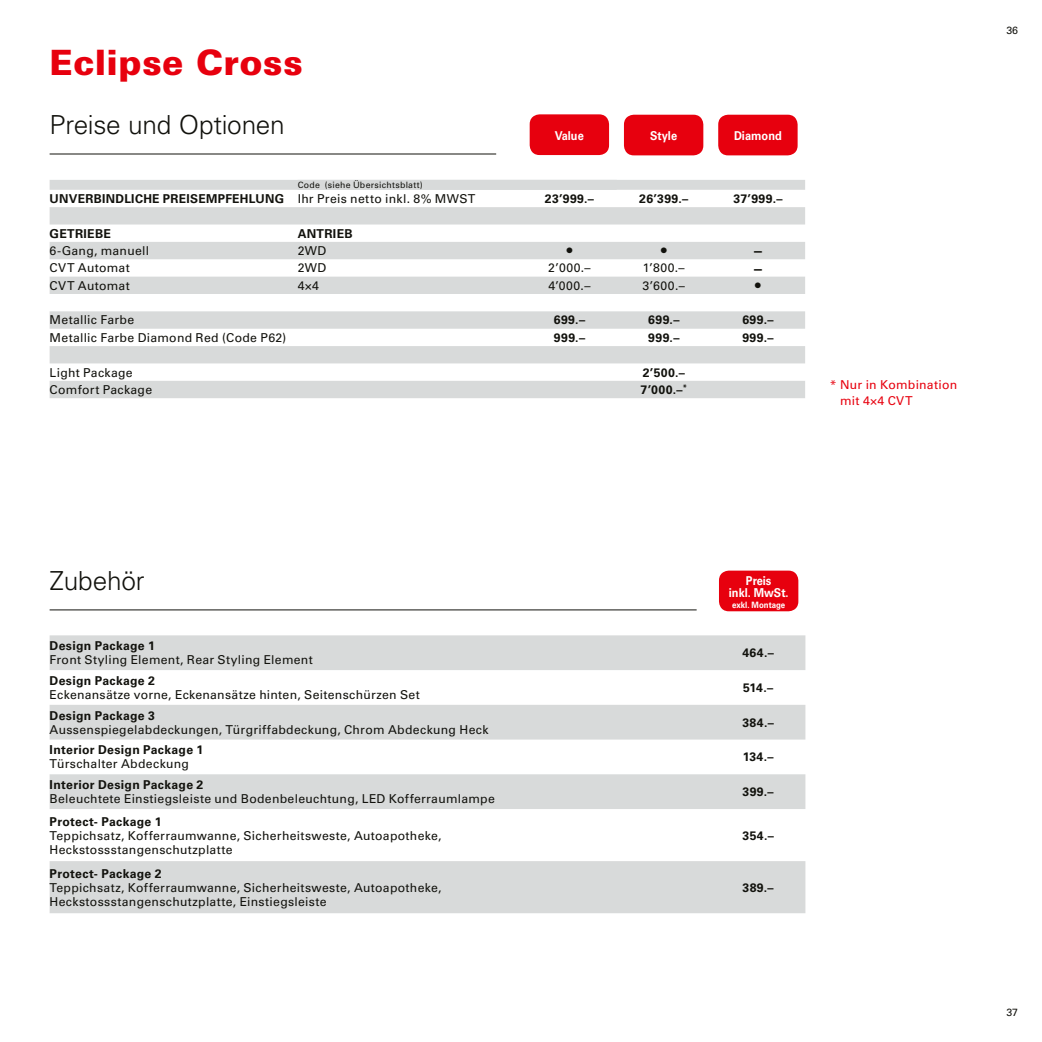
<style>
.page{position:relative;width:1042px;height:1042px;background:#fff}
.page>*{position:absolute;margin:0;border:0;box-sizing:border-box;transform-origin:0 0}
.t1{font:900 35px "Univers LT Std";letter-spacing:.01em;color:#e7000e}
.t2{font:300 26.25px "Univers LT Std";letter-spacing:-.01em;color:#12120d}
.t3{font:700 15.75px "Univers LT Std";color:#12120d}
.t4{font:12.25px/14px "Univers LT Std";letter-spacing:.025em;color:#12120d}
.t5{font:700 12.25px "Univers LT Std";letter-spacing:.025em;color:#12120d}
.t6{font:700 12.25px/12.2px "Univers LT Std";color:#fff;text-align:center;scale:.9 1}
.t7{font:12.25px/15.8px "Univers LT Std";letter-spacing:.02em;color:#e7000e}
.t8{font:10.5px "Univers LT Std";color:#12120d}
.t9{font:8.75px "Univers LT Std";letter-spacing:.03em;color:#12120d}
.t10{font:700 8.75px "Univers LT Std";color:#fff;scale:.9 1}
.s1{font-weight:400}
</style>
<div class="page">
<hr style="left:50px;top:154px;width:446px;height:1px;background:#12120d">
<div style="left:530px;top:114px;width:79px;height:41px;background:#e7000e;border-radius:10px"></div>
<div style="left:624px;top:115px;width:79px;height:40px;background:#e7000e;border-radius:10px"></div>
<div style="left:718px;top:115px;width:79px;height:40px;background:#e7000e;border-radius:10px"></div>
<svg style="left:50px;top:180px;width:755px;height:218px"></svg>
<div style="left:298px;top:180px;width:319px;height:10px;background:#d8dada"></div>
<svg style="left:50px;top:635px;width:755px;height:278px;fill:#d8dada"></svg>
<hr style="left:50px;top:609px;width:646px;height:1px;background:#12120d">
<div style="left:719px;top:570px;width:79px;height:41px;background:#e7000e;border-radius:10px"></div>
<h1 class="t1" style="left:50px;top:40px;width:255px">Eclipse Cross</h1>
<h2 class="t2" style="left:50px;top:109px;width:237px">Preise und Optionen</h2>
<p class="t6" style="left:555px;top:130px;width:34px">Value</p>
<p class="t6" style="left:650px;top:130px;width:31px">Style</p>
<p class="t6" style="left:734px;top:130px;width:55px">Diamond</p>
<p class="t9" style="left:298px;top:180px;width:127px">Code (siehe Übersichtsblatt)</p>
<p class="t5" style="left:50px;top:191px;width:427px">UNVERBINDLICHE PREISEMPFEHLUNG <span class="s1">Ihr Preis netto inkl. 8% MWST</span></p>
<p class="t5" style="left:545px;top:191px;width:51px">23’999.–</p>
<p class="t5" style="left:639px;top:191px;width:51px">26’399.–</p>
<p class="t5" style="left:733px;top:191px;width:51px">37’999.–</p>
<p class="t5" style="left:50px;top:226px;width:63px">GETRIEBE</p>
<p class="t5" style="left:298px;top:226px;width:56px">ANTRIEB</p>
<p class="t4" style="left:50px;top:244px;width:101px">6-Gang, manuell</p>
<p class="t4" style="left:298px;top:244px;width:30px">2WD</p>
<p class="t3" style="left:567px;top:241px;width:7px">•</p>
<p class="t3" style="left:661px;top:241px;width:7px">•</p>
<p class="t3" style="left:754px;top:241px;width:9px">–</p>
<p class="t4" style="left:50px;top:261px;width:82px">CVT Automat</p>
<p class="t4" style="left:298px;top:261px;width:30px">2WD</p>
<p class="t4" style="left:548px;top:261px;width:44px">2’000.–</p>
<p class="t4" style="left:643px;top:261px;width:43px">1’800.–</p>
<p class="t3" style="left:754px;top:259px;width:9px">–</p>
<p class="t4" style="left:50px;top:278px;width:82px">CVT Automat</p>
<p class="t4" style="left:298px;top:278px;width:23px">4×4</p>
<p class="t4" style="left:548px;top:278px;width:44px">4’000.–</p>
<p class="t4" style="left:642px;top:278px;width:44px">3’600.–</p>
<p class="t3" style="left:755px;top:276px;width:7px">•</p>
<p class="t4" style="left:50px;top:313px;width:86px">Metallic Farbe</p>
<p class="t5" style="left:554px;top:313px;width:33px">699.–</p>
<p class="t5" style="left:648px;top:313px;width:33px">699.–</p>
<p class="t5" style="left:742px;top:313px;width:33px">699.–</p>
<p class="t4" style="left:50px;top:330px;width:238px">Metallic Farbe Diamond Red (Code P62)</p>
<p class="t5" style="left:554px;top:330px;width:33px">999.–</p>
<p class="t5" style="left:648px;top:330px;width:33px">999.–</p>
<p class="t5" style="left:742px;top:330px;width:33px">999.–</p>
<p class="t4" style="left:50px;top:365px;width:85px">Light Package</p>
<p class="t5" style="left:643px;top:365px;width:44px">2’500.–</p>
<p class="t4" style="left:50px;top:383px;width:104px">Comfort Package</p>
<p class="t5" style="left:640px;top:382px;width:48px">7’000.–<sup>*</sup></p>
<p class="t7" style="left:840px;top:377px;width:119px;text-indent:-10px">* Nur in Kombination mit 4×4 CVT</p>
<p class="t8" style="left:1006px;top:24px;width:13px">36</p>
<h2 class="t2" style="left:50px;top:564px;width:96px">Zubehör</h2>
<p class="t6" style="left:729px;top:574px;width:68px">Preis<br>inkl. MwSt.</p>
<p class="t10" style="left:732px;top:599px;width:60px">exkl. Montage</p>
<p class="t5" style="left:50px;top:639px;width:107px">Design Package 1</p>
<p class="t4" style="left:50px;top:653px;width:265px">Front Styling Element, Rear Styling Element</p>
<p class="t5" style="left:50px;top:673px;width:107px">Design Package 2</p>
<p class="t4" style="left:50px;top:687px;width:372px">Eckenansätze vorne, Eckenansätze hinten, Seitenschürzen Set</p>
<p class="t5" style="left:50px;top:708px;width:107px">Design Package 3</p>
<p class="t4" style="left:50px;top:722px;width:440px">Aussenspiegelabdeckungen, Türgriffabdeckung, Chrom Abdeckung Heck</p>
<p class="t5" style="left:50px;top:743px;width:155px">Interior Design Package 1</p>
<p class="t4" style="left:50px;top:757px;width:141px">Türschalter Abdeckung</p>
<p class="t5" style="left:50px;top:777px;width:155px">Interior Design Package 2</p>
<p class="t4" style="left:50px;top:792px;width:447px">Beleuchtete Einstiegsleiste und Bodenbeleuchtung, LED Kofferraumlampe</p>
<p class="t5" style="left:742px;top:646px;width:33px">464.–</p>
<p class="t5" style="left:743px;top:680px;width:32px">514.–</p>
<p class="t5" style="left:742px;top:715px;width:33px">384.–</p>
<p class="t5" style="left:743px;top:750px;width:32px">134.–</p>
<p class="t5" style="left:742px;top:784px;width:33px">399.–</p>
<p class="t5" style="left:50px;top:814px;width:113px">Protect- Package 1</p>
<p class="t4" style="left:50px;top:828px;width:393px">Teppichsatz, Kofferraumwanne, Sicherheitsweste, Autoapotheke,<br>Heckstossstangenschutzplatte</p>
<p class="t5" style="left:742px;top:828px;width:33px">354.–</p>
<p class="t5" style="left:50px;top:866px;width:113px">Protect- Package 2</p>
<p class="t4" style="left:50px;top:880px;width:393px">Teppichsatz, Kofferraumwanne, Sicherheitsweste, Autoapotheke,<br>Heckstossstangenschutzplatte, Einstiegsleiste</p>
<p class="t5" style="left:742px;top:880px;width:33px">389.–</p>
<p class="t8" style="left:1006px;top:1006px;width:13px">37</p>
</div>
